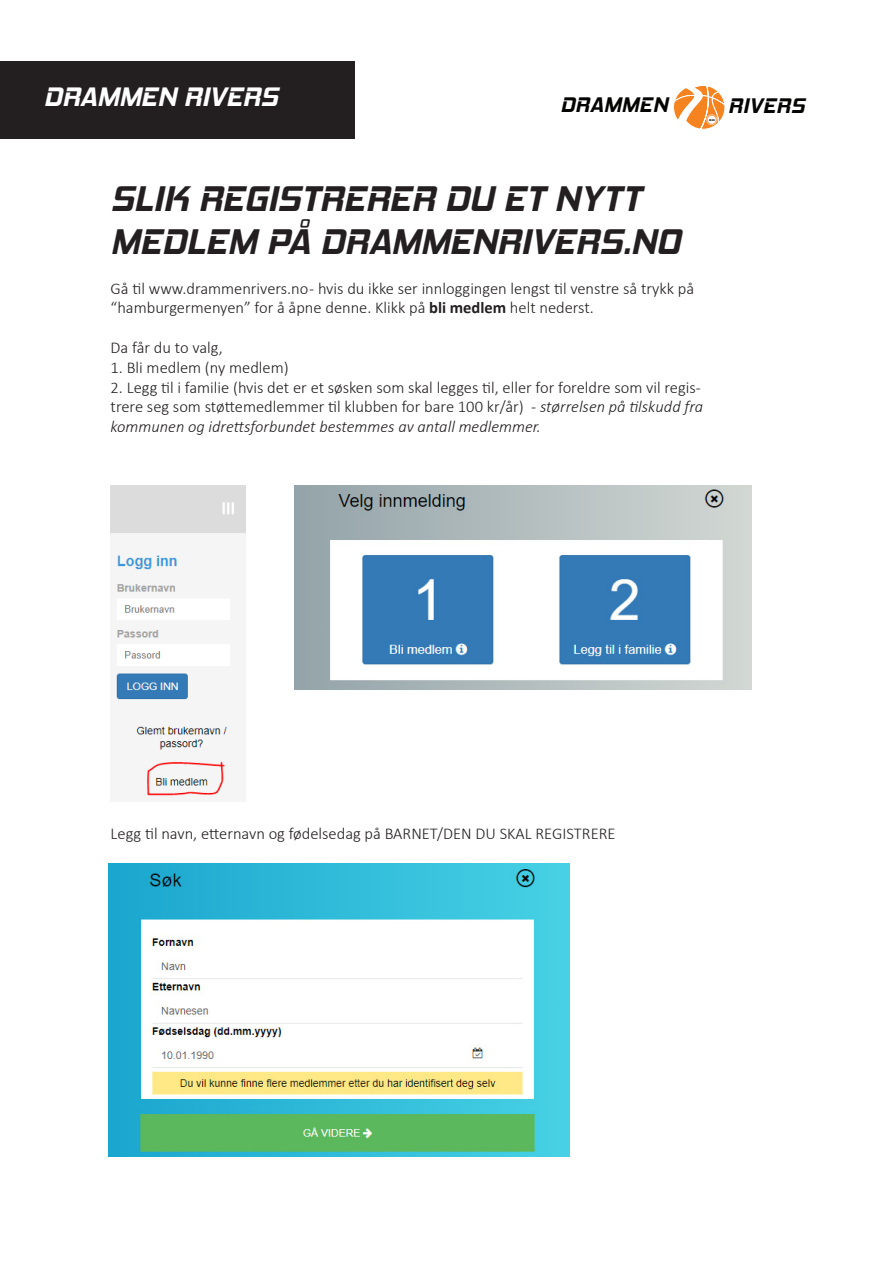
<style>
.page{position:relative;width:893px;height:1263px;background:#fff}
.page>*{position:absolute;margin:0;border:0;box-sizing:border-box;transform-origin:0 0}
.t1{font:italic 700 36px/43.2px "Hemi Head Rg";color:#231f20}
.t2{font:italic 700 27px "Hemi Head Rg";color:#fff}
.t3{font:italic 700 21.3px "Hemi Head Rg";letter-spacing:.02em;color:#040503}
.t4{font:300 16.5px/19.8px "Calibri";color:#231f20}
.t5{font:italic 700 2.7px "Hemi Head Rg";color:#040503}
.s1{font-weight:700}
.s2{font-style:italic}
</style>
<div class="page">
<svg style="left:673px;top:85px;width:52px;height:45px"></svg>
<div style="left:708px;top:116px;width:8px;height:8px;background:#fff;border-radius:50%"></div>
<div style="left:707px;top:115px;width:10px;height:10px;border:1px dashed #fff;border-radius:50%"></div>
<div style="left:0;top:61px;width:355px;height:77px;background:#231f20"></div>
<img style="left:111px;top:485px;width:135px;height:311px">
<img style="left:294px;top:485px;width:457px;height:204px">
<img style="left:109px;top:864px;width:461px;height:292px">
<p class="t2" style="left:44px;top:81px;width:236px">DRAMMEN RIVERS</p>
<p class="t3" style="left:560px;top:92px;width:109px">DRAMMEN</p>
<p class="t3" style="left:728px;top:93px;width:78px">RIVERS</p>
<p class="t5" style="left:709px;top:118px;width:8px">1965</p>
<p class="t1" style="left:111px;top:177px;width:571px">SLIK REGISTRERER DU ET NYTT<br>MEDLEM PÅ DRAMMENRIVERS.NO</p>
<p class="t4" style="left:111px;top:278px;width:585px">Gå til www.drammenrivers.no - hvis du ikke ser innloggingen lengst til venstre så trykk på “hamburgermenyen” for å åpne denne. Klikk på <span class="s1">bli medlem</span> helt nederst.</p>
<p class="t4" style="left:111px;top:337px;width:114px">Da får du to valg,</p>
<p class="t4" style="left:111px;top:357px;width:180px">1. Bli medlem (ny medlem)</p>
<p class="t4" style="left:111px;top:377px;width:594px">2. Legg til i familie (hvis det er et søsken som skal legges til, eller for foreldre som vil regis&shy;trere seg som støttemedlemmer til klubben for bare 100 kr/år) <span class="s2">- størrelsen på tilskudd fra kommunen og idrettsforbundet bestemmes av antall medlemmer.</span></p>
<p class="t4" style="left:111px;top:823px;width:506px">Legg til navn, etternavn og fødelsedag på BARNET/DEN DU SKAL REGISTRERE</p>
</div>
